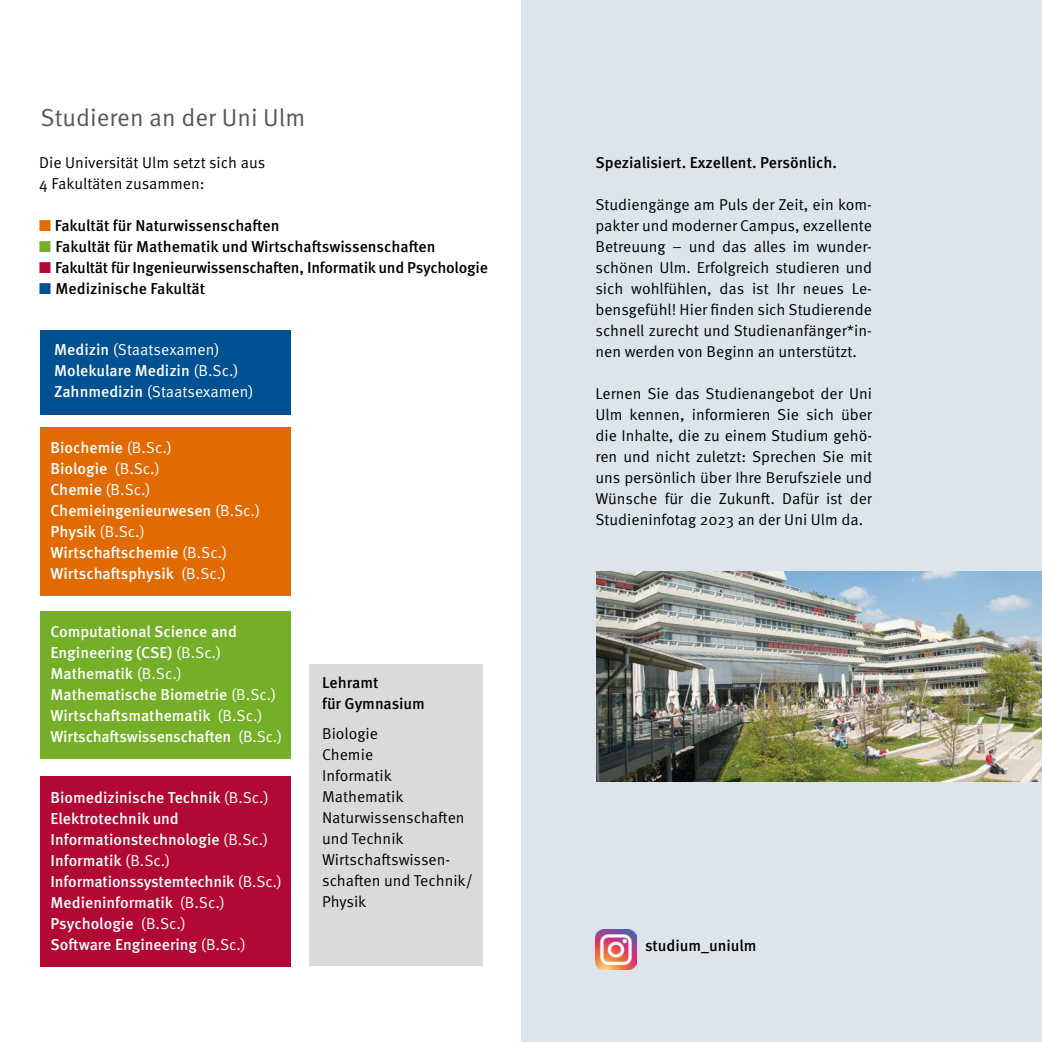
<style>
.page{position:relative;width:1042px;height:1042px;background:#fff}
.page>*{position:absolute;margin:0;border:0;box-sizing:border-box;transform-origin:0 0}
.t1{font:24.5px "Meta OT Norm";color:#575756}
.t2{font:15.75px/21px "Meta OT Norm";color:#000}
.t3{font:500 15.75px/21px "Meta OT";color:#fff}
.t4{font:500 15.75px/21px "Meta OT";letter-spacing:-.01em;color:#000}
.t5{font:15.75px "Meta OT Norm";color:#fff}
.s1{color:#e16a03}
.s2{color:#74af27}
.s3{color:#b10933}
.s4{color:#005191}
.s5{font-family:"Meta OT";font-weight:500}
.s6{font-family:"Meta OT Norm";font-weight:400}
</style>
<div class="page">
<div style="left:41px;top:331px;width:250px;height:84px;background:#005191"></div>
<div style="left:41px;top:428px;width:250px;height:168px;background:#e16a03"></div>
<div style="left:41px;top:612px;width:250px;height:147px;background:#74af27"></div>
<div style="left:41px;top:776px;width:250px;height:190px;background:#b10933"></div>
<div style="left:310px;top:665px;width:173px;height:301px;background:#dadada"></div>
<div style="left:521px;top:0;width:521px;height:1042px;background:#dbe5eb"></div>
<img style="left:597px;top:571px;width:445px;height:211px">
<img style="left:596px;top:929px;width:40px;height:40px">
<h1 class="t1" style="left:41px;top:103px;width:266px">Studieren an der Uni Ulm</h1>
<p class="t2" style="left:39px;top:152px;width:228px">Die Universität Ulm setzt sich aus<br>4 Fakultäten zusammen:</p>
<p class="t4" style="left:39px;top:215px;width:242px"><span class="s1">■</span> Fakultät für Naturwissenschaften</p>
<p class="t4" style="left:39px;top:236px;width:398px"><span class="s2">■</span> Fakultät für Mathematik und Wirtschaftswissenschaften</p>
<p class="t4" style="left:39px;top:257px;width:450px"><span class="s3">■</span> Fakultät für Ingenieurwissenschaften, Informatik und Psychologie</p>
<p class="t4" style="left:39px;top:278px;width:168px"><span class="s4">■</span> Medizinische Fakultät</p>
<p class="t5" style="left:54px;top:340px;width:167px"><span class="s5">Medizin</span> (Staatsexamen)</p>
<p class="t3" style="left:54px;top:360px;width:186px">Molekulare Medizin <span class="s6">(B.Sc.)</span></p>
<p class="t5" style="left:54px;top:382px;width:201px"><span class="s5">Zahnmedizin</span> (Staatsexamen)</p>
<p class="t3" style="left:51px;top:438px;width:123px">Biochemie <span class="s6">(B.Sc.)<br></span>Biologie <span class="s6">(B.Sc.)</span></p>
<p class="t5" style="left:51px;top:480px;width:102px"><span class="s5">Chemie</span> (B.Sc.)</p>
<p class="t3" style="left:51px;top:501px;width:211px">Chemieingenieurwesen <span class="s6">(B.Sc.)</span></p>
<p class="t5" style="left:51px;top:522px;width:96px"><span class="s5">Physik</span> (B.Sc.)</p>
<p class="t3" style="left:51px;top:543px;width:178px">Wirtschaftschemie <span class="s6">(B.Sc.)<br></span>Wirtschaftsphysik <span class="s6">(B.Sc.)</span></p>
<p class="t3" style="left:51px;top:621px;width:233px">Computational Science and<br>Engineering (CSE) <span class="s6">(B.Sc.)<br></span>Mathematik <span class="s6">(B.Sc.)<br></span>Mathematische Biometrie <span class="s6">(B.Sc.)<br></span>Wirtschaftsmathematik <span class="s6">(B.Sc.)<br></span>Wirtschaftswissenschaften <span class="s6">(B.Sc.)</span></p>
<p class="t3" style="left:51px;top:788px;width:233px">Biomedizinische Technik <span class="s6">(B.Sc.)<br></span>Elektrotechnik und<br>Informationstechnologie <span class="s6">(B.Sc.)<br></span>Informatik <span class="s6">(B.Sc.)<br></span>Informationssystemtechnik <span class="s6">(B.Sc.)<br></span>Medieninformatik <span class="s6">(B.Sc.)<br></span>Psychologie <span class="s6">(B.Sc.)<br></span>Software Engineering <span class="s6">(B.Sc.)</span></p>
<p class="t4" style="left:322px;top:672px;width:104px">Lehramt<br>für Gymnasium</p>
<p class="t2" style="left:322px;top:723px;width:152px">Biologie<br>Chemie<br>Informatik<br>Mathematik<br>Naturwissenschaften und Technik<br>Wirtschaftswissen&shy;schaften und Technik/<br>Physik</p>
<p class="t4" style="left:595px;top:152px;width:243px">Spezialisiert. Exzellent. Persönlich.</p>
<p class="t2" style="left:595px;top:194px;width:278px;text-align:justify">Studiengänge am Puls der Zeit, ein kom&shy;pakter und moderner Campus, exzellente Betreuung – und das alles im wunder&shy;schönen Ulm. Erfolgreich studieren und sich wohlfühlen, das ist Ihr neues Le&shy;bensgefühl! Hier finden sich Studierende schnell zurecht und Studienanfänger*in&shy;nen werden von Beginn an unterstützt.</p>
<p class="t2" style="left:595px;top:383px;width:278px;text-align:justify">Lernen Sie das Studienangebot der Uni Ulm kennen, informieren Sie sich über die Inhalte, die zu einem Studium gehö&shy;ren und nicht zuletzt: Sprechen Sie mit uns persönlich über Ihre Berufsziele und Wünsche für die Zukunft. Dafür ist der Studieninfotag 2023 an der Uni Ulm da.</p>
<p class="t4" style="left:645px;top:935px;width:113px">studium_uniulm</p>
</div>
